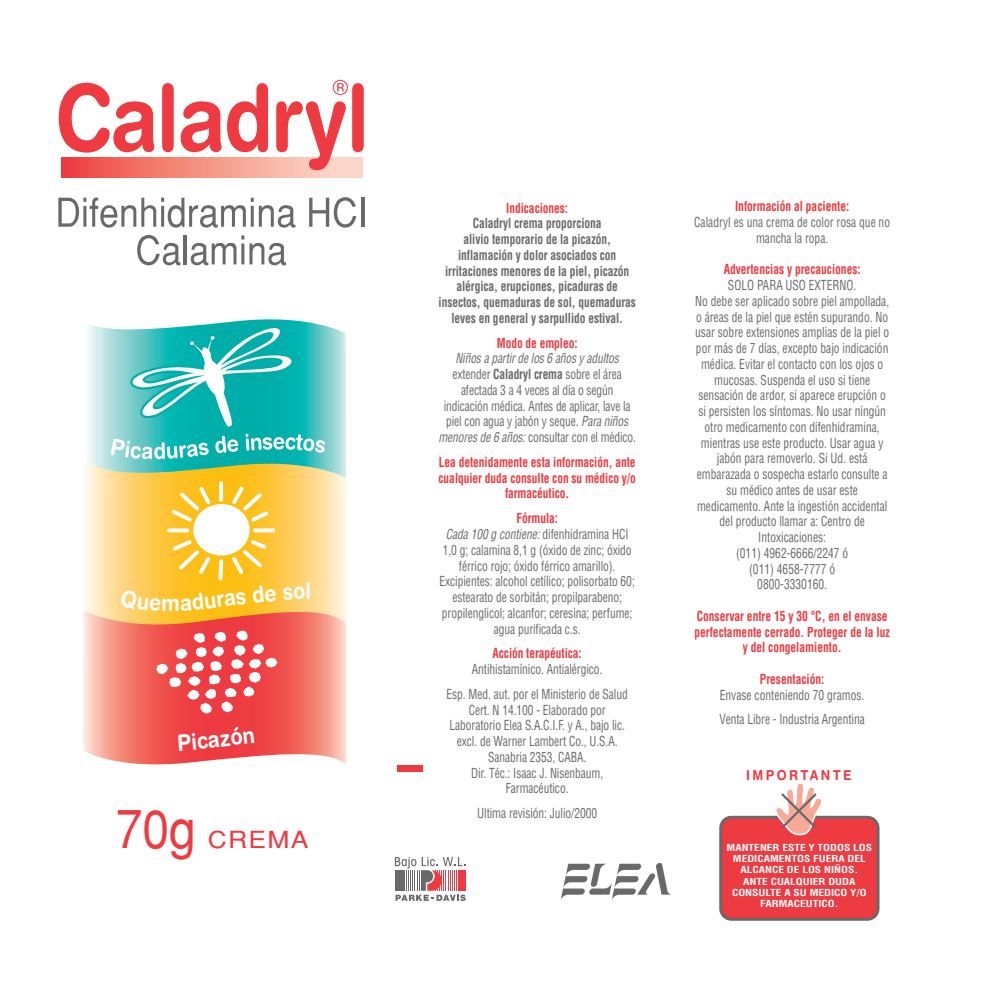
<style>
.page{position:relative;width:1006px;height:1000px;background:#fff}
.page>*{position:absolute;margin:0;border:0;box-sizing:border-box;transform-origin:0 0}
.t1{font:53.55px "Helvetica";color:#ee3a41;scale:.9 1}
.t2{font:23.62px "Helvetica";letter-spacing:.045em;color:#ee3a41;scale:1.12 1}
.t3{font:700 22.72px "Helvetica Rounded";color:#fff;scale:.87 1}
.t4{font:700 13.72px "Helvetica Rounded";letter-spacing:.2em;color:#ee3a41;scale:.89 1}
.t5{font:condensed 13.5px/15.8px "Helvetica";color:#69696c;text-align:center;scale:.85 1}
.t6{font:700 condensed 13.5px/15.8px "Helvetica";color:#ee3a41;text-align:center;scale:.85 1}
.t7{font:700 condensed 13.5px/15.8px "Helvetica";letter-spacing:-.005em;color:#69696c;text-align:center;scale:.85 1}
.t8{font:700 condensed 9.45px/11.2px "Helvetica";color:#fff;text-align:center;scale:1.2 1}
.s1{font-style:italic}
.s2{font-weight:700}
.s3{font-weight:700;color:#ee3a41}
</style>
<div class="page">
<div style="left:721px;top:817px;width:157px;height:102px;background:#ee3a41;border-radius:11px"></div>
<div style="left:719px;top:816px;width:160px;height:105px;border:3px solid #69696c;border-radius:11px"></div>
<svg style="left:395px;top:857px;width:71px;height:44px"></svg>
<svg style="left:560px;top:863px;width:112px;height:37px"></svg>
<div style="left:397px;top:765px;width:25px;height:6px;background:#ee3a41"></div>
<svg style="left:770px;top:783px;width:57px;height:53px"></svg>
<svg style="left:88px;top:319px;width:258px;height:139px"></svg>
<svg style="left:83px;top:633px;width:263px;height:132px;background:#f4837a"></svg>
<svg style="left:156px;top:633px;width:121px;height:81px"></svg>
<svg style="left:83px;top:458px;width:263px;height:175px;background:#efc775"></svg>
<div style="left:194px;top:505px;width:55px;height:50px;background:#fff;border-radius:50%"></div>
<div style="left:193px;top:504px;width:57px;height:52px;border:2px solid #fff;border-radius:50%"></div>
<svg style="left:219px;top:483px;width:4px;height:17px"></svg>
<svg style="left:219px;top:561px;width:4px;height:18px"></svg>
<svg style="left:169px;top:528px;width:18px;height:4px"></svg>
<svg style="left:255px;top:528px;width:18px;height:4px"></svg>
<svg style="left:169px;top:484px;width:44px;height:41px"></svg>
<svg style="left:229px;top:537px;width:40px;height:40px"></svg>
<svg style="left:170px;top:537px;width:43px;height:40px"></svg>
<svg style="left:229px;top:483px;width:43px;height:42px"></svg>
<svg style="left:111px;top:322px;width:214px;height:137px;background:#45c4c1"></svg>
<div style="left:61px;top:158px;width:302px;height:19px;background:linear-gradient(to right,#ee443c,#fde5d3)"></div>
<svg style="left:59px;top:83px;width:95px;height:70px"></svg>
<svg style="left:162px;top:83px;width:12px;height:69px"></svg>
<svg style="left:181px;top:83px;width:87px;height:69px"></svg>
<svg style="left:276px;top:80px;width:88px;height:90px"></svg>
<svg style="left:58px;top:197px;width:237px;height:31px"></svg>
<svg style="left:309px;top:197px;width:47px;height:31px"></svg>
<hr style="left:361px;top:198px;width:4px;height:29px;background:#69696c">
<svg style="left:137px;top:235px;width:43px;height:30px"></svg>
<hr style="left:184px;top:235px;width:3px;height:29px;background:#69696c">
<svg style="left:190px;top:235px;width:96px;height:30px"></svg>
<svg style="left:120px;top:590px;width:41px;height:21px"></svg>
<svg style="left:180px;top:592px;width:24px;height:19px"></svg>
<svg style="left:252px;top:585px;width:24px;height:18px"></svg>
<svg style="left:283px;top:587px;width:22px;height:13px"></svg>
<svg style="left:179px;top:733px;width:17px;height:18px"></svg>
<h3 class="t3" style="left:162px;top:589px;width:23px">m</h3>
<h3 class="t3" style="left:202px;top:587px;width:50px;rotate:-7deg">uras</h3>
<h3 class="t3" style="left:195px;top:728px;width:68px;rotate:-7deg">cazón</h3>
<h3 class="t3" style="left:305px;top:577px;width:8px">l</h3>
<h1 class="t1" style="left:116px;top:798px;width:91px">70g</h1>
<h2 class="t2" style="left:208px;top:826px;width:91px">CREMA</h2>
<p class="t6" style="left:506px;top:200px;width:74px">Indicaciones:</p>
<p class="t7" style="left:438px;top:216px;width:234px">Caladryl crema proporciona<br>alivio temporario de la picazón, inflamación y dolor asociados con irritaciones menores de la piel, picazón alérgica, erupciones, picaduras de insectos, quemaduras de sol, quemaduras leves en general y sarpullido estival.</p>
<p class="t6" style="left:497px;top:335px;width:97px">Modo de empleo:</p>
<p class="t5" style="left:438px;top:351px;width:234px"><span class="s1">Niños a partir de los 6 años y adultos </span>extender <span class="s2">Caladryl crema</span> sobre el área afectada 3 a 4 veces al día o según indicación médica. Antes de aplicar, lave la piel con agua y jabón y seque. <span class="s1">Para niños menores de 6 años:</span> consultar con el médico.</p>
<p class="t6" style="left:439px;top:454px;width:234px">Lea detenidamente esta información, ante cualquier duda consulte con su médico y/o farmacéutico.</p>
<p class="t5" style="left:440px;top:510px;width:231px"><span class="s3">Fórmula:<br></span><span class="s1">Cada 100 g contiene:</span> difenhidramina HCI 1,0 g; calamina 8,1 g (óxido de zinc; óxido férrico rojo; óxido férrico amarillo).<br>Excipientes: alcohol cetílico; polisorbato 60; estearato de sorbitán; propilparabeno; propilenglicol; alcanfor; ceresina; perfume; agua purificada c.s.</p>
<p class="t6" style="left:493px;top:645px;width:106px">Acción terapéutica:</p>
<p class="t5" style="left:447px;top:657px;width:215px;line-height:24.8px">Antihistamínico. Antialérgico.<br>Esp. Med. aut. por el Ministerio de Salud</p>
<p class="t5" style="left:449px;top:702px;width:208px">Cert. N 14.100 - Elaborado por<br>Laboratorio Elea S.A.C.I.F. y A., bajo lic. excl. de Warner Lambert Co., U.S.A.<br>Sanabria 2353, CABA.<br>Dir. Téc.: Isaac J. Nisenbaum,<br>Farmacéutico.</p>
<p class="t5" style="left:477px;top:805px;width:143px">Ultima revisión: Julio/2000</p>
<p class="t6" style="left:735px;top:198px;width:136px">Información al paciente:</p>
<p class="t5" style="left:694px;top:214px;width:232px">Caladryl es una crema de color rosa que no mancha la ropa.</p>
<p class="t6" style="left:724px;top:261px;width:163px">Advertencias y precauciones:</p>
<p class="t5" style="left:695px;top:277px;width:230px">SOLO PARA USO EXTERNO.<br>No debe ser aplicado sobre piel ampollada, o áreas de la piel que estén supurando. No usar sobre extensiones amplias de la piel o por más de 7 días, excepto bajo indicación médica. Evitar el contacto con los ojos o mucosas. Suspenda el uso si tiene sensación de ardor, si aparece erupción o si persisten los síntomas. No usar ningún otro medicamento con difenhidramina, mientras use este producto. Usar agua y jabón para removerlo. Si Ud. está embarazada o sospecha estarlo consulte a su médico antes de usar este medicamento. Ante la ingestión accidental del producto llamar a: Centro de Intoxicaciones:<br>(011) 4962-6666/2247 ó<br>(011) 4658-7777 ó<br>0800-3330160.</p>
<p class="t6" style="left:694px;top:608px;width:231px">Conservar entre 15 y 30 °C, en el envase perfectamente cerrado. Proteger de la luz y del congelamiento.</p>
<p class="t6" style="left:760px;top:671px;width:77px">Presentación:</p>
<p class="t5" style="left:719px;top:682px;width:172px;line-height:24.8px;text-align:left">Envase conteniendo 70 gramos.<br>Venta Libre - Industria Argentina</p>
<p class="t4" style="left:746px;top:767px;width:120px">IMPORTANTE</p>
<p class="t8" style="left:727px;top:842px;width:123px">MANTENER ESTE Y TODOS LOS<br>MEDICAMENTOS FUERA DEL<br>ALCANCE DE LOS NIÑOS.<br>ANTE CUALQUIER DUDA<br>CONSULTE A SU MEDICO Y/O<br>FARMACEUTICO.</p>
</div>
